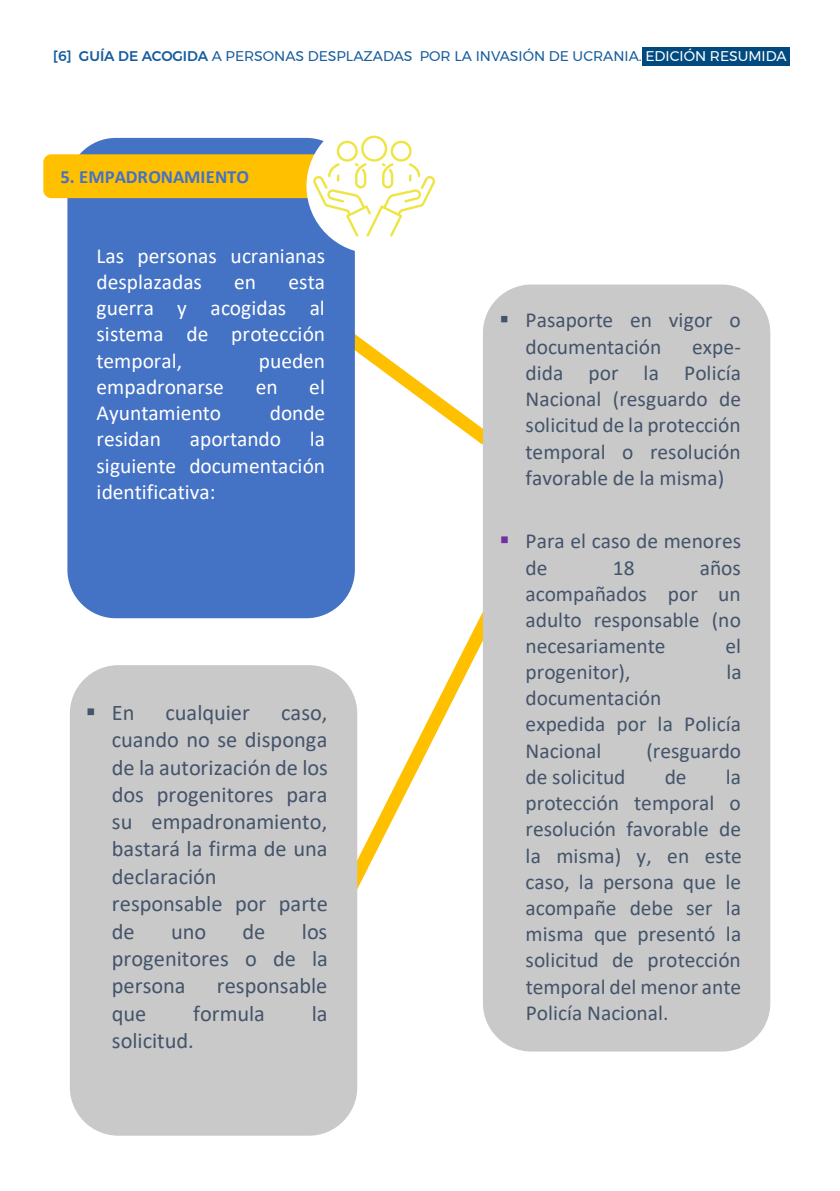
<style>
.page{position:relative;width:840px;height:1191px;background:#fff}
.page>*{position:absolute;margin:0;border:0;box-sizing:border-box;transform-origin:0 0}
.t1{font:22.4px/27.4px "Calibri";color:#44546a}
.t2{font:21.4px/26.2px "Calibri";color:#44546a}
.t3{font:21.4px/26.2px "Calibri";color:#fff;text-align:justify}
.t4{font:700 18.6px "Calibri";color:#4472c4}
.t5{font:14px "Montserrat";color:#175d9e}
.s1{font-weight:500}
.s2{color:#fff}
.s3{color:#7030a0}
</style>
<div class="page">
<div style="left:642px;top:47px;width:147px;height:19px;background:#004a7f"></div>
<svg style="left:354px;top:317px;width:128px;height:140px"></svg>
<svg style="left:331px;top:596px;width:151px;height:312px"></svg>
<div style="left:67px;top:138px;width:287px;height:480px;background:#4472c4;border:2px solid #4472c4;border-radius:48px"></div>
<div style="left:482px;top:284px;width:287px;height:767px;background:#c9c9c9;border:2px solid #c9c9c9;border-radius:48px"></div>
<div style="left:70px;top:665px;width:287px;height:470px;background:#c9c9c9;border:2px solid #c9c9c9;border-radius:48px"></div>
<div style="left:43px;top:154px;width:285px;height:44px;background:#ffc000;border:2px solid #ffc000;border-radius:7px"></div>
<div style="left:306px;top:118px;width:135px;height:136px;background:#fff;border-radius:50%"></div>
<svg style="left:313px;top:136px;width:122px;height:101px"></svg>
<p class="t5" style="left:53px;top:45px;width:734px"><span class="s1">[6] GUÍA DE ACOGIDA</span> A PERSONAS DESPLAZADAS POR LA INVASIÓN DE UCRANIA. <span class="s2">EDICIÓN RESUMIDA</span></p>
<p class="t4" style="left:61px;top:164px;width:190px">5. EMPADRONAMIENTO</p>
<p class="t3" style="left:96px;top:242px;width:230px">Las personas ucranianas desplazadas</p>
<p class="t3" style="left:96px;top:268px;width:230px;text-indent:192px">esta guerra y acogidas al sistema de protección temporal,</p>
<p class="t3" style="left:234px;top:268px;width:23px">en</p>
<p class="t3" style="left:259px;top:347px;width:68px">pueden</p>
<p class="t3" style="left:96px;top:373px;width:129px">empadronarse</p>
<p class="t3" style="left:255px;top:373px;width:23px">en</p>
<p class="t3" style="left:309px;top:373px;width:17px">el</p>
<p class="t3" style="left:96px;top:399px;width:126px">Ayuntamiento</p>
<p class="t3" style="left:270px;top:399px;width:57px">donde</p>
<p class="t3" style="left:96px;top:426px;width:66px">residan</p>
<p class="t3" style="left:190px;top:426px;width:93px">aportando</p>
<p class="t3" style="left:96px;top:426px;width:230px;text-indent:213px">la siguiente documentación identificativa:</p>
<p class="t1" style="left:86px;top:698px;width:50px">▪ En</p>
<p class="t1" style="left:165px;top:698px;width:86px">cualquier</p>
<p class="t1" style="left:112px;top:698px;width:217px;text-indent:169px">caso, cuando no se disponga de la autorización de los dos progenitores para su empadronamiento, bastará la firma de una declaración responsable por parte de</p>
<p class="t1" style="left:112px;top:917px;width:217px;text-align:justify;text-indent:190px">los progenitores o de la persona</p>
<p class="t1" style="left:171px;top:917px;width:37px">uno</p>
<p class="t1" style="left:242px;top:917px;width:24px">de</p>
<p class="t1" style="left:217px;top:971px;width:112px">responsable</p>
<p class="t1" style="left:112px;top:999px;width:36px">que</p>
<p class="t1" style="left:193px;top:999px;width:73px">formula</p>
<p class="t1" style="left:311px;top:999px;width:17px">la</p>
<p class="t1" style="left:112px;top:1026px;width:83px">solicitud.</p>
<p class="t2" style="left:525px;top:307px;width:216px;text-indent:-26px">▪ Pasaporte en vigor o documentación</p>
<p class="t2" style="left:525px;top:333px;width:217px;text-align:justify;text-indent:166px">expe&shy;dida por la Policía Nacional (resguardo de solicitud de la protección temporal o resolución favorable de la misma)</p>
<p class="t2" style="left:525px;top:527px;width:217px;text-indent:-26px"><span class="s3">▪</span> Para el caso de menores de</p>
<p class="t2" style="left:525px;top:554px;width:217px;text-align:justify;text-indent:174px">años acompañados por un adulto responsable (no necesariamente</p>
<p class="t2" style="left:612px;top:554px;width:23px">18</p>
<p class="t2" style="left:725px;top:632px;width:17px">el</p>
<p class="t2" style="left:525px;top:658px;width:106px">progenitor),</p>
<p class="t2" style="left:726px;top:658px;width:17px">la</p>
<p class="t2" style="left:525px;top:684px;width:217px">documentación expedida por la Policía<br>Nacional</p>
<p class="t2" style="left:646px;top:737px;width:96px">(resguardo</p>
<p class="t2" style="left:525px;top:763px;width:217px;text-align:justify;text-indent:200px">la protección temporal o resolución favorable de la misma) y, en este caso, la persona que le acompañe debe ser la misma que presentó la solicitud de protección temporal del menor ante Policía Nacional.</p>
<p class="t2" style="left:525px;top:763px;width:101px">de solicitud</p>
<p class="t2" style="left:664px;top:763px;width:23px">de</p>
</div>
